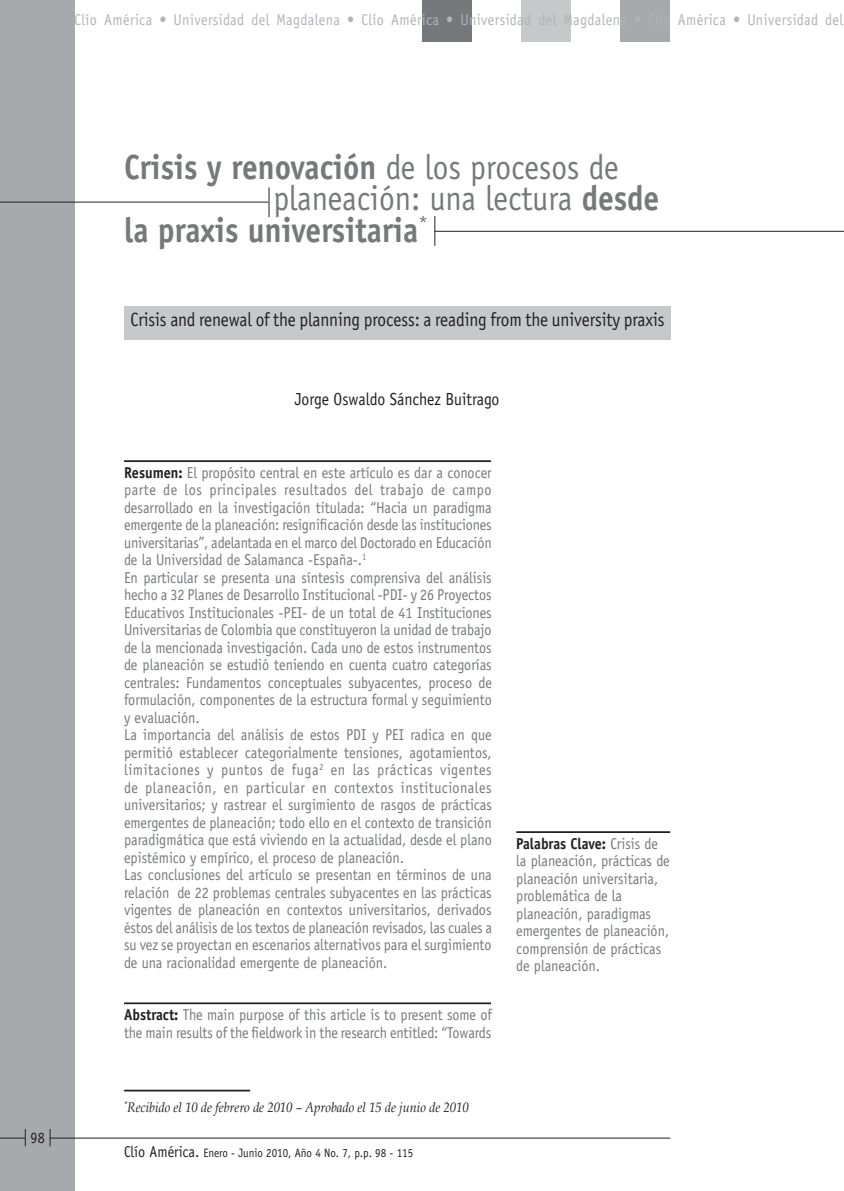
<style>
.page{position:relative;width:844px;height:1191px;background:#fff}
.page>*{position:absolute;margin:0;border:0;box-sizing:border-box;transform-origin:0 0}
.Título{font:700 35px "Officina Sans";color:#76787b;scale:.9 1}
.Título-2{font:35px "Officina Sans";color:#76787b;scale:.9 1}
.C__de_texto{font:19.25px "Officina Sans";letter-spacing:-.005em;color:#231f20;scale:.9 1}
.autores{font:17.5px "Officina Sans";color:#231f20;scale:.9 1}
.Abstract{font:15.75px/17.5px "Officina Sans";color:#76787b;text-align:justify;scale:.9 1}
.t1{font:15.75px "Officina Sans";letter-spacing:.03em;color:#b2b3b7;scale:.9 1}
.C__de_texto-2{font:15.75px "Officina Sans";color:#231f20;scale:.9 1}
.Pie{font:italic 14px "Book Antiqua";color:#231f20;scale:.9 1}
.Negrilla{font:12.25px "Officina Sans";color:#231f20;scale:.9 1}
.s1{font-weight:400}
.s2{font-weight:700}
.s3{font-weight:700;color:#231f20}
.s4{font-size:15.75px}
</style>
<div class="page">
<div style="left:0;top:0;width:74px;height:1191px;background:#a8a9ad"></div>
<hr style="left:50px;top:1137px;width:620px;height:1px;background:#231f20">
<div style="left:422px;top:0;width:49px;height:41px;background:#76787b"></div>
<div style="left:620px;top:0;width:50px;height:41px;background:#a8a9ad"></div>
<div style="left:521px;top:0;width:49px;height:41px;background:#c7c8ca"></div>
<svg style="left:50px;top:1129px;width:1px;height:17px"></svg>
<svg style="left:0;top:1129px;width:26px;height:17px"></svg>
<hr style="left:124px;top:1089px;width:126px;height:2px;background:#231f20">
<hr style="left:124px;top:1002px;width:367px;height:2px;background:#231f20">
<hr style="left:124px;top:460px;width:367px;height:2px;background:#231f20">
<hr style="left:516px;top:831px;width:154px;height:2px;background:#231f20">
<hr style="left:0;top:202px;width:268px;height:1px;background:#231f20">
<hr style="left:268px;top:187px;width:1px;height:30px;background:#231f20">
<hr style="left:434px;top:231px;width:409px;height:1px;background:#231f20">
<hr style="left:434px;top:216px;width:1px;height:30px;background:#231f20">
<div style="left:124px;top:306px;width:546px;height:34px;background:#c7c8ca"></div>
<p class="t1" style="left:74px;top:11px;width:855px">Clío América • Universidad del Magdalena • Clío América • Universidad del Magdalena • Clío América • Universidad del</p>
<p class="C__de_texto-2" style="left:31px;top:1128px;width:17px">98</p>
<p class="Título" style="left:124px;top:145px;width:551px">Crisis y renovación <span class="s1">de los procesos de</span></p>
<p class="Título-2" style="left:273px;top:178px;width:430px">planeación: una lectura <span class="s2">desde</span></p>
<p class="Título" style="left:124px;top:208px;width:351px">la praxis universitaria<sup>*</sup><sup>1</sup></p>
<p class="C__de_texto" style="left:130px;top:308px;width:594px">Crisis and renewal of the planning process: a reading from the university praxis</p>
<p class="autores" style="left:295px;top:389px;width:229px">Jorge Oswaldo Sánchez Buitrago</p>
<p class="Abstract" style="left:124px;top:463px;width:410px"><span class="s3">Resumen:</span> El propósito central en este artículo es dar a conocer parte de los principales resultados del trabajo de campo desarrollado en la investigación titulada: “Hacia un paradigma emergente de la planeación: resignificación desde las instituciones universitarias”, adelantada en el marco del Doctorado en Educación de la Universidad de Salamanca -España-.<sup>1</sup></p>
<p class="Abstract" style="left:124px;top:568px;width:410px">En particular se presenta una síntesis comprensiva del análisis hecho a 32 Planes de Desarrollo Institucional -PDI- y 26 Proyectos Educativos Institucionales -PEI- de un total de 41 Instituciones Universitarias de Colombia que constituyeron la unidad de trabajo de la mencionada investigación. Cada uno de estos instrumentos de planeación se estudió teniendo en cuenta cuatro categorías centrales: Fundamentos conceptuales subyacentes, proceso de formulación, componentes de la estructura formal y seguimiento y evaluación.</p>
<p class="Abstract" style="left:124px;top:726px;width:410px">La importancia del análisis de estos PDI y PEI radica en que permitió establecer categorialmente tensiones, agotamientos, limitaciones y puntos de fuga<sup>2</sup> en las prácticas vigentes de planeación, en particular en contextos institucionales universitarios; y rastrear el surgimiento de rasgos de prácticas emergentes de planeación; todo ello en el contexto de transición paradigmática que está viviendo en la actualidad, desde el plano epistémico y empírico, el proceso de planeación.</p>
<p class="Abstract" style="left:124px;top:866px;width:410px">Las conclusiones del artículo se presentan en términos de una relación de 22 problemas centrales subyacentes en las prácticas vigentes de planeación en contextos universitarios, derivados éstos del análisis de los textos de planeación revisados, las cuales a su vez se proyectan en escenarios alternativos para el surgimiento de una racionalidad emergente de planeación.</p>
<p class="Abstract" style="left:124px;top:1006px;width:410px"><span class="s3">Abstract:</span> The main purpose of this article is to present some of the main results of the fieldwork in the research entitled: “Towards</p>
<p class="Abstract" style="left:516px;top:834px;width:172px;text-align:left"><span class="s3">Palabras Clave:</span> Crisis de la planeación, prácticas de planeación universitaria, problemática de la planeación, paradigmas emergentes de planeación, comprensión de prácticas de planeación.</p>
<p class="Pie" style="left:124px;top:1097px;width:384px"><sup>*</sup>Recibido el 10 de febrero de 2010 – Aprobado el 15 de junio de 2010</p>
<p class="Negrilla" style="left:124px;top:1145px;width:323px"><span class="s4">Clío América.</span> Enero - Junio 2010, Año 4 No. 7, p.p. 98 - 115</p>
</div>
